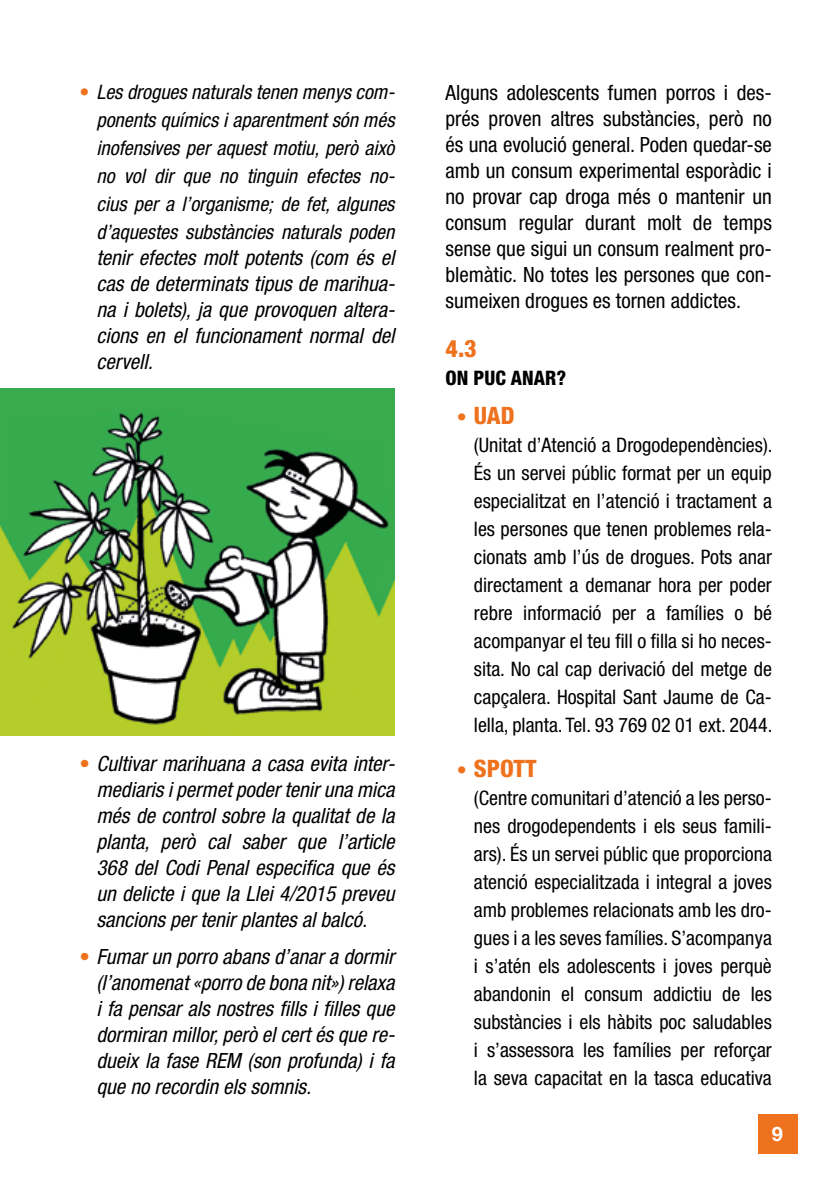
<style>
.page{position:relative;width:840px;height:1191px;background:#fff}
.page>*{position:absolute;margin:0;border:0;box-sizing:border-box;transform-origin:0 0}
.t1{font:800 condensed 24px "Helvetica Neue LT Std";color:#ee721e}
.t2{font:italic condensed 21px/26px "Helvetica Neue LT Std";color:#000;text-align:justify}
.t3{font:condensed 21px/26px "Helvetica Neue LT Std";color:#000;text-align:justify}
.t4{font:condensed 20px/28px "Helvetica Neue LT Std";color:#000;text-align:justify}
.t5{font:italic condensed 20px/28px "Helvetica Neue LT Std";color:#000;text-align:justify}
.t6{font:800 condensed 20px "Helvetica Neue LT Std";color:#000}
.t7{font:700 20px "Helvetica Neue LT Std";color:#fff}
.s1{font-style:normal;color:#ee721e}
.s2{font-weight:400;font-size:20px}
</style>
<div class="page">
<div style="left:757px;top:1114px;width:40px;height:40px;background:#ee721e"></div>
<img style="left:0;top:388px;width:394px;height:348px">
<p class="t5" style="left:96px;top:79px;width:299px;text-indent:-17px"><span class="s1">•</span> Les drogues naturals tenen menys com&shy;ponents químics i aparentment són més inofensives per aquest motiu, però això no vol dir que no tinguin efectes no&shy;cius per a l’organisme; de fet, algunes d’aquestes substàncies naturals poden</p>
<p class="t2" style="left:96px;top:245px;width:299px">tenir efectes molt potents (com és el cas de determinats tipus de marihua&shy;na i bolets), ja que provoquen altera&shy;cions en el funcionament normal del cervell.</p>
<p class="t2" style="left:96px;top:751px;width:299px;text-indent:-17px"><span class="s1">•</span> Cultivar marihuana a casa evita inter&shy;mediaris i permet poder tenir una mica més de control sobre la qualitat de la planta, però cal saber que l’article 368 del Codi Penal especifica que és un delicte i que la Llei 4/2015 preveu sancions per tenir plantes al balcó.</p>
<p class="t2" style="left:96px;top:944px;width:299px;text-indent:-17px"><span class="s1">•</span> Fumar un porro abans d’anar a dormir (l’anomenat «porro de bona nit») relaxa i fa pensar als nostres fills i filles que dormiran millor, però el cert és que re&shy;dueix la fase REM (son profunda) i fa que no recordin els somnis.</p>
<p class="t3" style="left:445px;top:79px;width:328px">Alguns adolescents fumen porros i des&shy;prés proven altres substàncies, però no és una evolució general. Poden quedar-se amb un consum experimental esporàdic i no provar cap droga més o mantenir un consum regular durant molt de temps sense que sigui un consum realment pro&shy;blemàtic. No totes les persones que con&shy;sumeixen drogues es tornen addictes.</p>
<p class="t1" style="left:445px;top:333px;width:33px">4.3</p>
<p class="t6" style="left:445px;top:365px;width:122px">ON PUC ANAR?</p>
<p class="t1" style="left:456px;top:401px;width:59px"><span class="s2">•</span> UAD</p>
<p class="t4" style="left:473px;top:431px;width:300px">(Unitat d’Atenció a Drogodependències).<br>És un servei públic format per un equip especialitzat en l’atenció i tractament a les persones que tenen problemes rela&shy;cionats amb l’ús de drogues. Pots anar directament a demanar hora per poder rebre informació per a famílies o bé acompanyar el teu fill o filla si ho neces&shy;sita. No cal cap derivació del metge de capçalera. Hospital Sant Jaume de Ca&shy;lella, planta. Tel. 93 769 02 01 ext. 2044.</p>
<p class="t1" style="left:456px;top:754px;width:81px"><span class="s2">•</span> SPOTT</p>
<p class="t4" style="left:473px;top:784px;width:299px">(Centre comunitari d’atenció a les perso&shy;nes drogodependents i els seus famili&shy;ars). És un servei públic que proporciona atenció especialitzada i integral a joves amb problemes relacionats amb les dro&shy;gues i a les seves famílies. S’acompanya i s’atén els adolescents i joves perquè abandonin el consum addictiu de les substàncies i els hàbits poc saludables i s’assessora les famílies per reforçar la seva capacitat en la tasca educativa</p>
<p class="t7" style="left:771px;top:1121px;width:13px">9</p>
</div>
